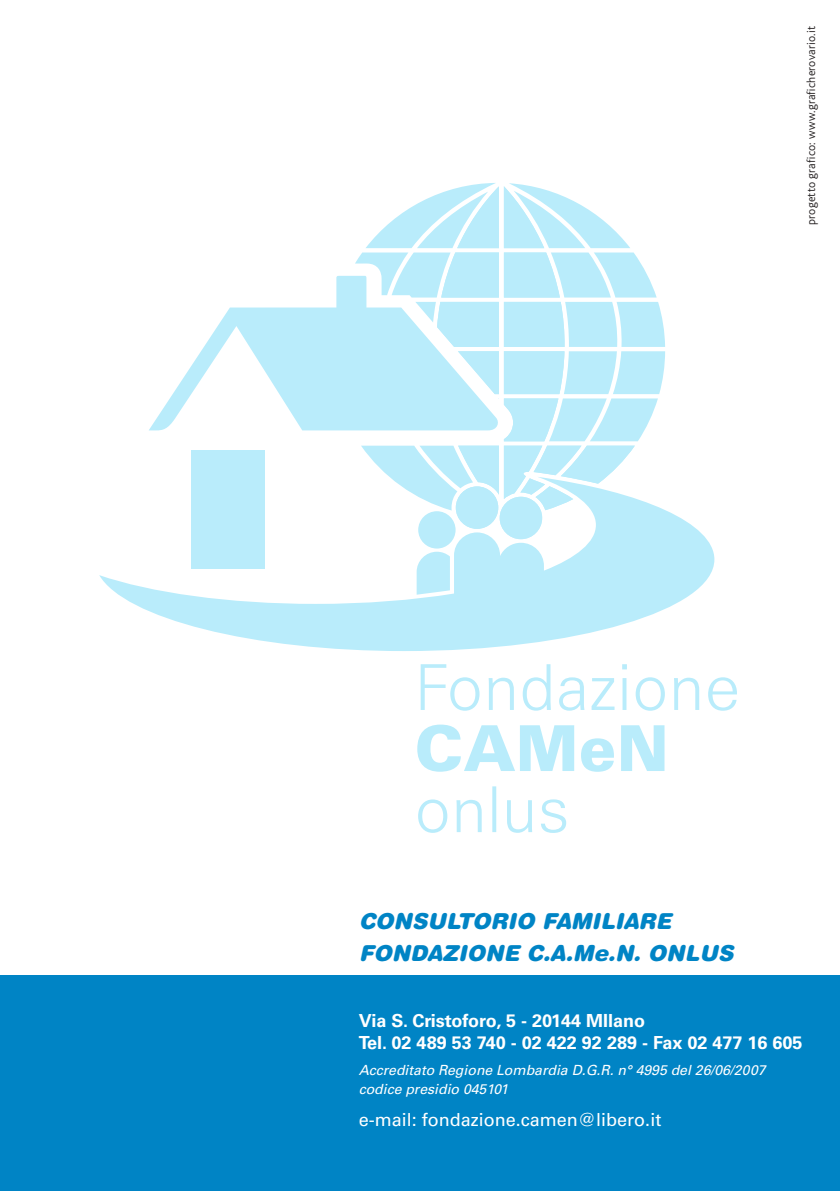
<style>
.page{position:relative;width:840px;height:1191px;background:#fff}
.page>*{position:absolute;margin:0;border:0;box-sizing:border-box;transform-origin:0 0}
.t1{font:italic 900 22px/32px "Helvetica Rounded LT Std";color:#0084c5}
.t2{font:700 18px/21.6px "Univers";color:#fff}
.t3{font:18px "Univers";color:#fff}
.t4{font:italic 14px/19.4px "Univers";color:#fff}
.t5{font:300 12px "Bliss";letter-spacing:.02em;color:#231f20}
</style>
<div class="page">
<div style="left:0;top:975px;width:839px;height:216px;background:#0084c5"></div>
<svg style="left:355px;top:183px;width:309px;height:294px"></svg>
<div style="left:191px;top:450px;width:74px;height:119px;background:#b9ecfb"></div>
<svg style="left:149px;top:276px;width:350px;height:154px;fill:#b9ecfb"></svg>
<svg style="left:99px;top:477px;width:615px;height:174px"></svg>
<div style="left:499px;top:497px;width:43px;height:42px;background:#b9ecfb;border-radius:50%"></div>
<div style="left:455px;top:486px;width:43px;height:43px;background:#b9ecfb;border-radius:50%"></div>
<svg style="left:417px;top:724px;width:247px;height:109px"></svg>
<svg style="left:420px;top:664px;width:316px;height:46px"></svg>
<p class="t5" style="left:804px;top:225px;width:200px;rotate:-90deg">progetto grafico: www.graficherovario.it</p>
<h1 class="t1" style="left:358px;top:904px;width:376px">CONSULTORIO FAMILIARE<br>FONDAZIONE C.A.Me.N. ONLUS</h1>
<p class="t2" style="left:358px;top:1010px;width:445px">Via S. Cristoforo, 5 - 20144 MIlano<br>Tel. 02 489 53 740 - 02 422 92 289 - Fax 02 477 16 605</p>
<p class="t4" style="left:358px;top:1060px;width:408px">Accreditato Regione Lombardia D.G.R. n° 4995 del 26/06/2007 codice presidio 045101</p>
<p class="t3" style="left:358px;top:1108px;width:304px">e-mail: fondazione.camen@libero.it</p>
</div>
